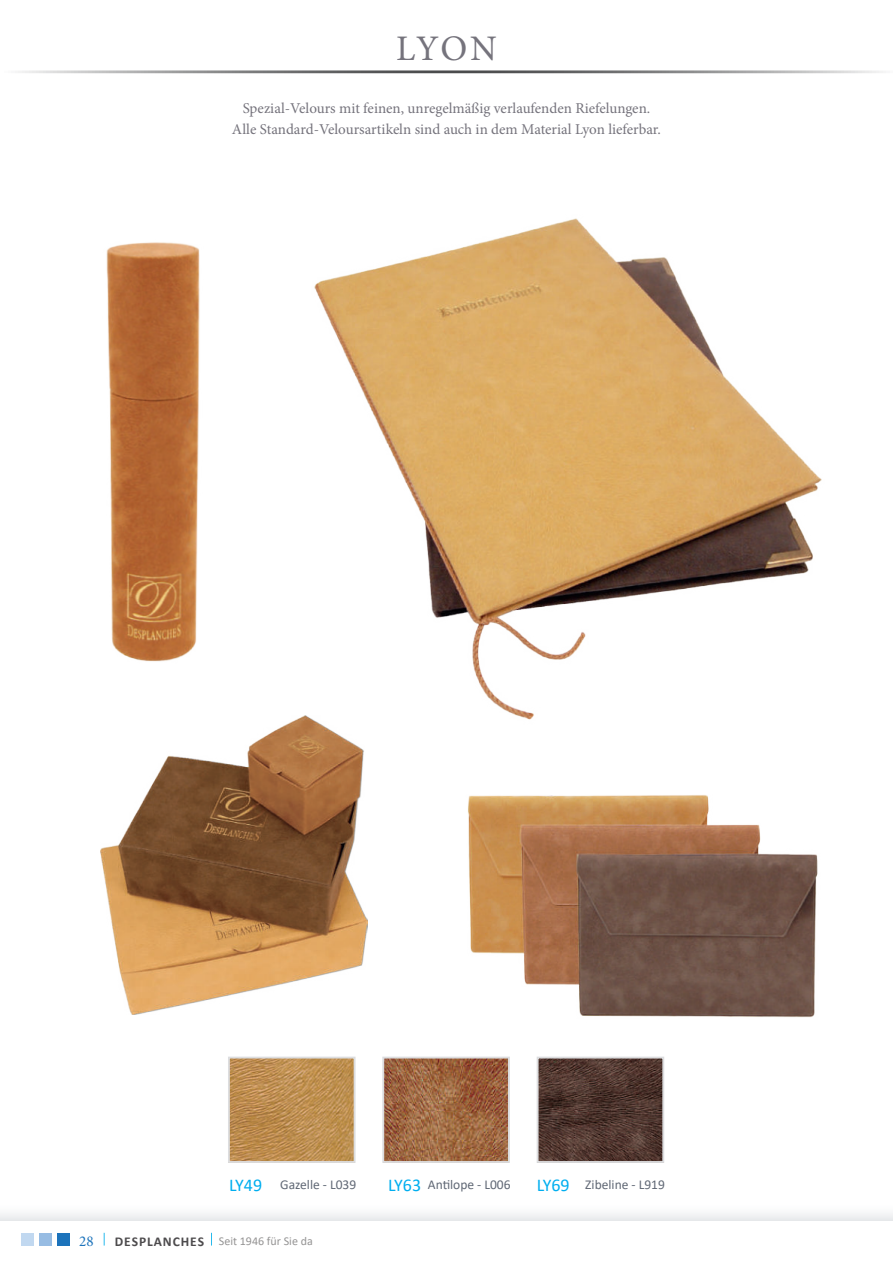
<style>
.page{position:relative;width:893px;height:1263px;background:#fff}
.page>*{position:absolute;margin:0;border:0;box-sizing:border-box;transform-origin:0 0}
.t1{font:36px "Minion Pro";color:#75737c}
.t2{font:18px "Calibri";color:#00aeef}
.t3{font:15px/21px "Minion Pro";letter-spacing:-.005em;color:#75737c;text-align:center}
.t4{font:15px "Minion Pro";color:#1c73bb}
.t5{font:13.5px "Calibri";color:#606875}
.t6{font:12px "Calibri";color:#959494}
.s1{font-weight:700;font-size:13.5px;color:#4d4b4d}
</style>
<div class="page">
<div style="left:0;top:70px;width:893px;height:3px;background:#253f8e;border:2px solid #4b4c4d"></div>
<svg style="left:211px;top:1233px;width:1px;height:12px"></svg>
<svg style="left:104px;top:1233px;width:1px;height:12px"></svg>
<div style="left:0;top:1203px;width:893px;height:17px;background:linear-gradient(to right,#f7f7f8,#f7f7f8)"></div>
<div style="left:21px;top:1233px;width:13px;height:12px;background:#c1d8f0"></div>
<div style="left:39px;top:1233px;width:13px;height:12px;background:#97bce3"></div>
<div style="left:57px;top:1233px;width:13px;height:12px;background:#1c73bb"></div>
<img style="left:100px;top:725px;width:267px;height:289px">
<img style="left:285px;top:218px;width:537px;height:511px">
<img style="left:468px;top:795px;width:350px;height:222px">
<img style="left:106px;top:242px;width:94px;height:420px">
<img style="left:540px;top:1060px;width:121px;height:100px">
<div style="left:537px;top:1057px;width:127px;height:106px;border:2px solid #dcdddf"></div>
<img style="left:385px;top:1060px;width:122px;height:100px">
<div style="left:382px;top:1057px;width:128px;height:106px;border:2px solid #dcdddf"></div>
<img style="left:231px;top:1060px;width:122px;height:100px">
<div style="left:228px;top:1057px;width:128px;height:106px;border:2px solid #dcdddf"></div>
<h1 class="t1" style="left:396px;top:31px;width:102px">LYON</h1>
<p class="t3" style="left:232px;top:98px;width:430px">Spezial-Velours mit feinen, unregelmäßig verlaufenden Riefelungen.<br>Alle Standard-Veloursartikeln sind auch in dem Material Lyon lieferbar.</p>
<p class="t2" style="left:229px;top:1178px;width:35px">LY49</p>
<p class="t2" style="left:388px;top:1178px;width:35px">LY63</p>
<p class="t2" style="left:537px;top:1178px;width:35px">LY69</p>
<p class="t5" style="left:280px;top:1179px;width:78px">Gazelle - L039</p>
<p class="t5" style="left:428px;top:1175px;width:84px">Antilope - L006</p>
<p class="t5" style="left:585px;top:1179px;width:81px">Zibeline - L919</p>
<p class="t4" style="left:79px;top:1233px;width:16px">28</p>
<p class="t6" style="left:115px;top:1236px;width:199px"><span class="s1">DESPLANCHES</span> Seit 1946 für Sie da</p>
</div>
